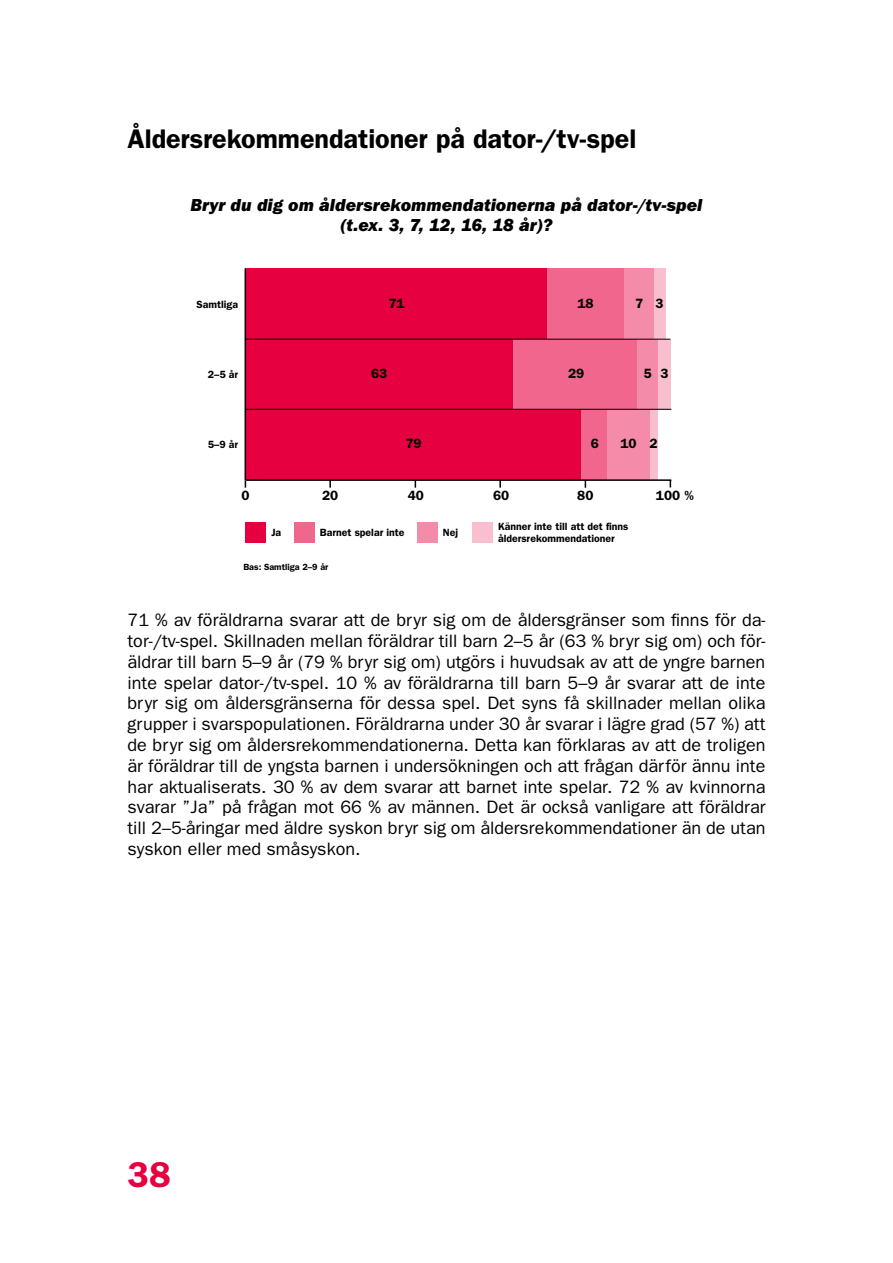
<style>
.page{position:relative;width:893px;height:1263px;background:#fff}
.page>*{position:absolute;margin:0;border:0;box-sizing:border-box;transform-origin:0 0}
.t1{font:600 36px "Franklin Gothic";color:#e60040}
.t2{font:600 27px "Franklin Gothic";letter-spacing:-.005em;color:#000}
.t3{font:18px/20.7px "Franklin Gothic";color:#000;text-align:justify}
.t4{font:italic 800 18px/20.7px "Franklin Gothic";color:#000;text-align:center}
.t5{font:600 13.5px "Franklin Gothic";color:#000}
.t6{font:600 10.5px/12px "Franklin Gothic";color:#000}
.t7{font:600 9px "Franklin Gothic";color:#000}
</style>
<div class="page">
<div style="left:653px;top:269px;width:13px;height:70px;background:#f9bfcf"></div>
<div style="left:658px;top:339px;width:12px;height:70px;background:#f9bfcf"></div>
<div style="left:649px;top:409px;width:9px;height:71px;background:#f9bfcf"></div>
<div style="left:624px;top:269px;width:29px;height:70px;background:#f48ca9"></div>
<div style="left:636px;top:339px;width:22px;height:70px;background:#f48ca9"></div>
<div style="left:607px;top:409px;width:42px;height:71px;background:#f48ca9"></div>
<div style="left:547px;top:269px;width:77px;height:70px;background:#f0668c"></div>
<div style="left:513px;top:339px;width:123px;height:70px;background:#f0668c"></div>
<div style="left:581px;top:409px;width:26px;height:71px;background:#f0668c"></div>
<div style="left:246px;top:269px;width:301px;height:70px;background:#e60040"></div>
<div style="left:246px;top:339px;width:267px;height:70px;background:#e60040"></div>
<div style="left:246px;top:409px;width:335px;height:71px;background:#e60040"></div>
<svg style="left:329px;top:481px;width:2px;height:7px"></svg>
<svg style="left:499px;top:481px;width:2px;height:7px"></svg>
<div style="left:245px;top:522px;width:21px;height:21px;background:#e60040"></div>
<div style="left:294px;top:522px;width:20px;height:21px;background:#f0668c"></div>
<div style="left:417px;top:522px;width:21px;height:21px;background:#f48ca9"></div>
<hr style="left:245px;top:268px;width:1px;height:212px;background:#000">
<hr style="left:246px;top:479px;width:425px;height:2px;background:#000">
<hr style="left:246px;top:409px;width:425px;height:1px;background:#000">
<hr style="left:245px;top:339px;width:425px;height:1px;background:#000">
<div style="left:472px;top:522px;width:21px;height:21px;background:#f9bfcf"></div>
<h2 class="t2" style="left:128px;top:123px;width:510px">Åldersrekommendationer på dator-/tv-spel</h2>
<p class="t4" style="left:190px;top:194px;width:514px">Bryr du dig om åldersrekommendationerna på dator-/tv-spel (t.ex. 3, 7, 12, 16, 18 år)?</p>
<p class="t6" style="left:196px;top:298px;width:43px">Samtliga</p>
<p class="t5" style="left:389px;top:295px;width:18px">71</p>
<p class="t5" style="left:577px;top:295px;width:18px">18</p>
<p class="t5" style="left:635px;top:295px;width:30px">7 3</p>
<p class="t6" style="left:208px;top:368px;width:32px">2–5 år</p>
<p class="t5" style="left:371px;top:365px;width:18px">63</p>
<p class="t5" style="left:568px;top:365px;width:18px">29</p>
<p class="t5" style="left:643px;top:365px;width:10px">5</p>
<p class="t5" style="left:660px;top:365px;width:10px">3</p>
<p class="t6" style="left:208px;top:438px;width:32px">5–9 år</p>
<p class="t5" style="left:405px;top:436px;width:18px">79</p>
<p class="t5" style="left:591px;top:436px;width:10px">6</p>
<p class="t5" style="left:620px;top:436px;width:18px">10</p>
<p class="t5" style="left:649px;top:436px;width:10px">2</p>
<p class="t5" style="left:241px;top:487px;width:10px">0</p>
<p class="t5" style="left:322px;top:487px;width:18px">20</p>
<p class="t5" style="left:408px;top:487px;width:18px">40</p>
<p class="t5" style="left:493px;top:488px;width:18px">60</p>
<p class="t5" style="left:577px;top:488px;width:18px">80</p>
<p class="t5" style="left:656px;top:487px;width:39px">100 %</p>
<p class="t6" style="left:271px;top:526px;width:11px">Ja</p>
<p class="t6" style="left:320px;top:526px;width:86px">Barnet spelar inte</p>
<p class="t6" style="left:443px;top:526px;width:17px">Nej</p>
<p class="t7" style="left:243px;top:561px;width:86px">Bas: Samtliga 2–9 år</p>
<p class="t6" style="left:498px;top:520px;width:132px">Känner inte till att det finns åldersrekommendationer</p>
<p class="t3" style="left:128px;top:609px;width:639px">71 % av föräldrarna svarar att de bryr sig om de åldersgränser som finns för da&shy;tor-/tv-spel. Skillnaden mellan föräldrar till barn 2–5 år (63 % bryr sig om) och för&shy;äldrar till barn 5–9 år (79 % bryr sig om) utgörs i huvudsak av att de yngre barnen inte spelar dator-/tv-spel. 10 % av föräldrarna till barn 5–9 år svarar att de inte bryr sig om åldersgränserna för dessa spel. Det syns få skillnader mellan olika grupper i svarspopulationen. Föräldrarna under 30 år svarar i lägre grad (57 %) att de bryr sig om åldersrekommendationerna. Detta kan förklaras av att de troligen är föräldrar till de yngsta barnen i undersökningen och att frågan därför ännu inte har aktualiserats. 30 % av dem svarar att barnet inte spelar. 72 % av kvinnorna svarar ”Ja” på frågan mot 66 % av männen. Det är också vanligare att föräldrar till 2–5-åringar med äldre syskon bryr sig om åldersrekommendationer än de utan syskon eller med småsyskon.</p>
<h1 class="t1" style="left:128px;top:1153px;width:45px">38</h1>
</div>
